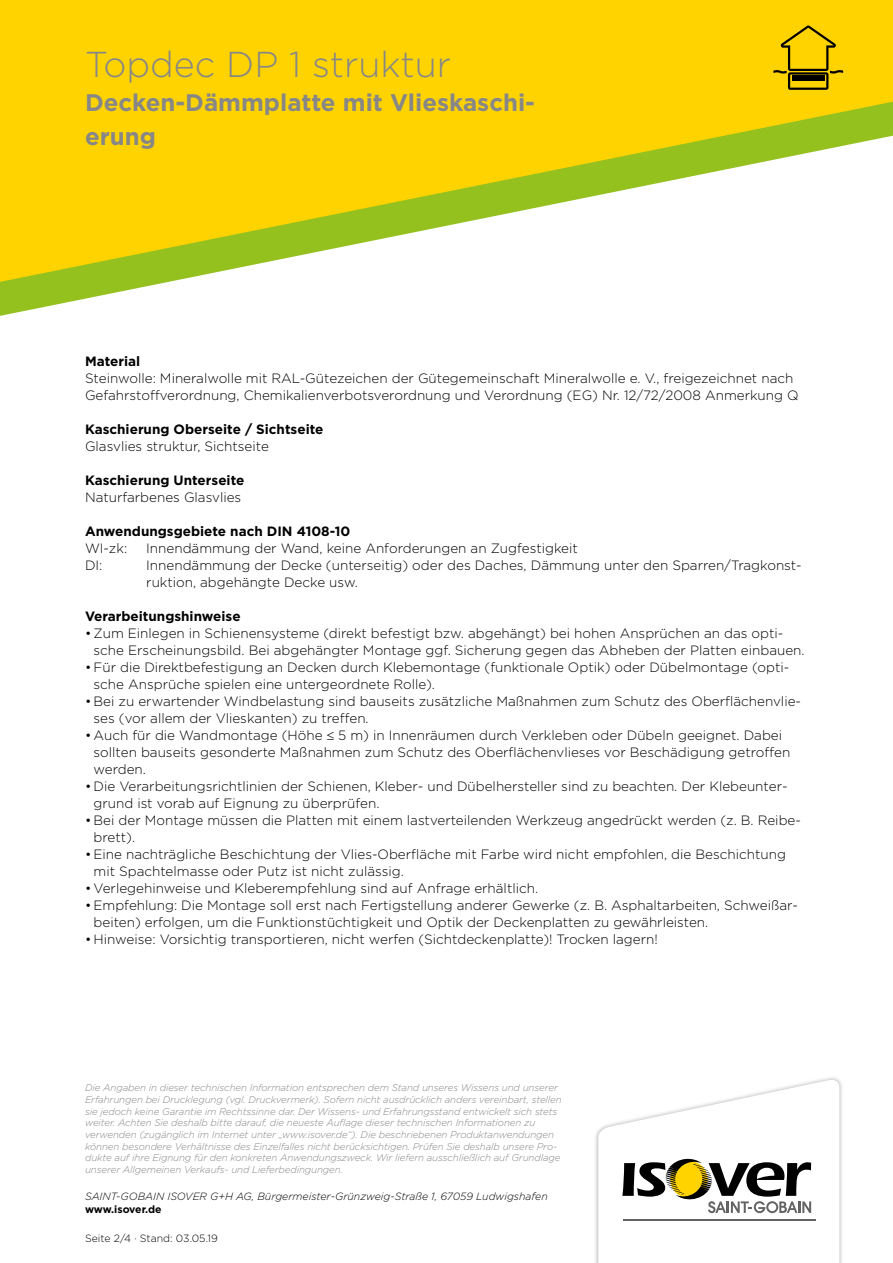
<style>
.page{position:relative;width:893px;height:1263px;background:#fff}
.page>*{position:absolute;margin:0;border:0;box-sizing:border-box;transform-origin:0 0}
.t1{font:300 36px "Gotham";color:#878787}
.t2{font:700 24px/34px "Gotham";color:#878787}
.t3{font:300 13.5px/17px "Gotham";color:#000}
.t4{font:700 13.5px "Gotham";color:#000}
.t5{font:italic 300 10.5px "Gotham";color:#000}
.t6{font:300 10.5px "Gotham";color:#000}
.t7{font:700 10.5px "Gotham";letter-spacing:-.005em;color:#000}
.t8{font:italic 300 9.75px/11.7px "Gotham";letter-spacing:-.01em;color:#878787}
</style>
<div class="page">
<svg style="left:0;top:282px;width:168px;height:34px"></svg>
<svg style="left:0;top:0;width:893px;height:282px;fill:#ffd300"></svg>
<svg style="left:773px;top:26px;width:70px;height:64px;background:#d5b000"></svg>
<div style="left:792px;top:76px;width:33px;height:5px;background:#000"></div>
<div style="left:594px;top:1075px;width:250px;height:188px;background:#000;opacity:.3"></div>
<svg style="left:598px;top:1078px;width:241px;height:185px"></svg>
<h1 class="t1" style="left:85px;top:41px;width:368px">Topdec DP 1 struktur</h1>
<h2 class="t2" style="left:85px;top:85px;width:451px">Decken-Dämmplatte mit Vlieskaschi&shy;erung</h2>
<p class="t4" style="left:85px;top:352px;width:57px">Material</p>
<p class="t3" style="left:85px;top:369px;width:715px">Steinwolle: Mineralwolle mit RAL-Gütezeichen der Gütegemeinschaft Mineralwolle e. V., freigezeichnet nach<br>Gefahrstoffverordnung, Chemikalienverbotsverordnung und Verordnung (EG) Nr. 12/72/2008 Anmerkung Q</p>
<p class="t4" style="left:85px;top:420px;width:240px">Kaschierung Oberseite / Sichtseite</p>
<p class="t3" style="left:85px;top:437px;width:185px">Glasvlies struktur, Sichtseite</p>
<p class="t4" style="left:85px;top:471px;width:161px">Kaschierung Unterseite</p>
<p class="t3" style="left:85px;top:488px;width:158px">Naturfarbenes Glasvlies</p>
<p class="t4" style="left:85px;top:522px;width:267px">Anwendungsgebiete nach DIN 4108-10</p>
<p class="t3" style="left:85px;top:539px;width:44px">WI-zk:</p>
<p class="t3" style="left:146px;top:539px;width:433px">Innendämmung der Wand, keine Anforderungen an Zugfestigkeit</p>
<p class="t3" style="left:85px;top:556px;width:19px">DI:</p>
<p class="t3" style="left:146px;top:556px;width:657px">Innendämmung der Decke (unterseitig) oder des Daches, Dämmung unter den Sparren/Tragkonst&shy;ruktion, abgehängte Decke usw.</p>
<p class="t4" style="left:85px;top:607px;width:157px">Verarbeitungshinweise</p>
<p class="t3" style="left:94px;top:624px;width:713px;text-indent:-9px">• Zum Einlegen in Schienensysteme (direkt befestigt bzw. abgehängt) bei hohen Ansprüchen an das opti&shy;sche Erscheinungsbild. Bei abgehängter Montage ggf. Sicherung gegen das Abheben der Platten einbauen.</p>
<p class="t3" style="left:94px;top:658px;width:697px;text-indent:-9px">• Für die Direktbefestigung an Decken durch Klebemontage (funktionale Optik) oder Dübelmontage (opti&shy;sche Ansprüche spielen eine untergeordnete Rolle).</p>
<p class="t3" style="left:94px;top:692px;width:709px;text-indent:-9px">• Bei zu erwartender Windbelastung sind bauseits zusätzliche Maßnahmen zum Schutz des Oberflächenvlie&shy;ses (vor allem der Vlieskanten) zu treffen.</p>
<p class="t3" style="left:94px;top:726px;width:698px;text-indent:-9px">• Auch für die Wandmontage (Höhe ≤ 5 m) in Innenräumen durch Verkleben oder Dübeln geeignet. Dabei sollten bauseits gesonderte Maßnahmen zum Schutz des Oberflächenvlieses vor Beschädigung getroffen werden.</p>
<p class="t3" style="left:94px;top:777px;width:695px;text-indent:-9px">• Die Verarbeitungsrichtlinien der Schienen, Kleber- und Dübelhersteller sind zu beachten. Der Klebeunter&shy;grund ist vorab auf Eignung zu überprüfen.</p>
<p class="t3" style="left:94px;top:811px;width:709px;text-indent:-9px">• Bei der Montage müssen die Platten mit einem lastverteilenden Werkzeug angedrückt werden (z. B. Reibe&shy;brett).</p>
<p class="t3" style="left:94px;top:845px;width:694px;text-indent:-9px">• Eine nachträgliche Beschichtung der Vlies-Oberfläche mit Farbe wird nicht empfohlen, die Beschichtung mit Spachtelmasse oder Putz ist nicht zulässig.</p>
<p class="t3" style="left:85px;top:879px;width:455px">• Verlegehinweise und Kleberempfehlung sind auf Anfrage erhältlich.</p>
<p class="t3" style="left:94px;top:896px;width:706px;text-indent:-9px">• Empfehlung: Die Montage soll erst nach Fertigstellung anderer Gewerke (z. B. Asphaltarbeiten, Schweißar&shy;beiten) erfolgen, um die Funktionstüchtigkeit und Optik der Deckenplatten zu gewährleisten.</p>
<p class="t3" style="left:85px;top:930px;width:574px">• Hinweise: Vorsichtig transportieren, nicht werfen (Sichtdeckenplatte)! Trocken lagern!</p>
<p class="t8" style="left:85px;top:1081px;width:478px">Die Angaben in dieser technischen Information entsprechen dem Stand unseres Wissens und unserer Erfahrungen bei Drucklegung (vgl. Druckvermerk). Sofern nicht ausdrücklich anders vereinbart, stellen sie jedoch keine Garantie im Rechtssinne dar. Der Wissens- und Erfahrungsstand entwickelt sich stets weiter. Achten Sie deshalb bitte darauf, die neueste Auflage dieser technischen Informationen zu verwenden (zugänglich im Internet unter „www.isover.de“). Die beschriebenen Produktanwendungen können besondere Verhältnisse des Einzelfalles nicht berücksichtigen. Prüfen Sie deshalb unsere Pro&shy;dukte auf ihre Eignung für den konkreten Anwendungszweck. Wir liefern ausschließlich auf Grundlage unserer Allgemeinen Verkaufs- und Lieferbedingungen.</p>
<p class="t5" style="left:85px;top:1189px;width:464px">SAINT-GOBAIN ISOVER G+H AG, Bürgermeister-Grünzweig-Straße 1, 67059 Ludwigshafen</p>
<p class="t7" style="left:85px;top:1202px;width:78px">www.isover.de</p>
<p class="t6" style="left:85px;top:1231px;width:134px">Seite 2/4 · Stand: 03.05.19</p>
</div>
